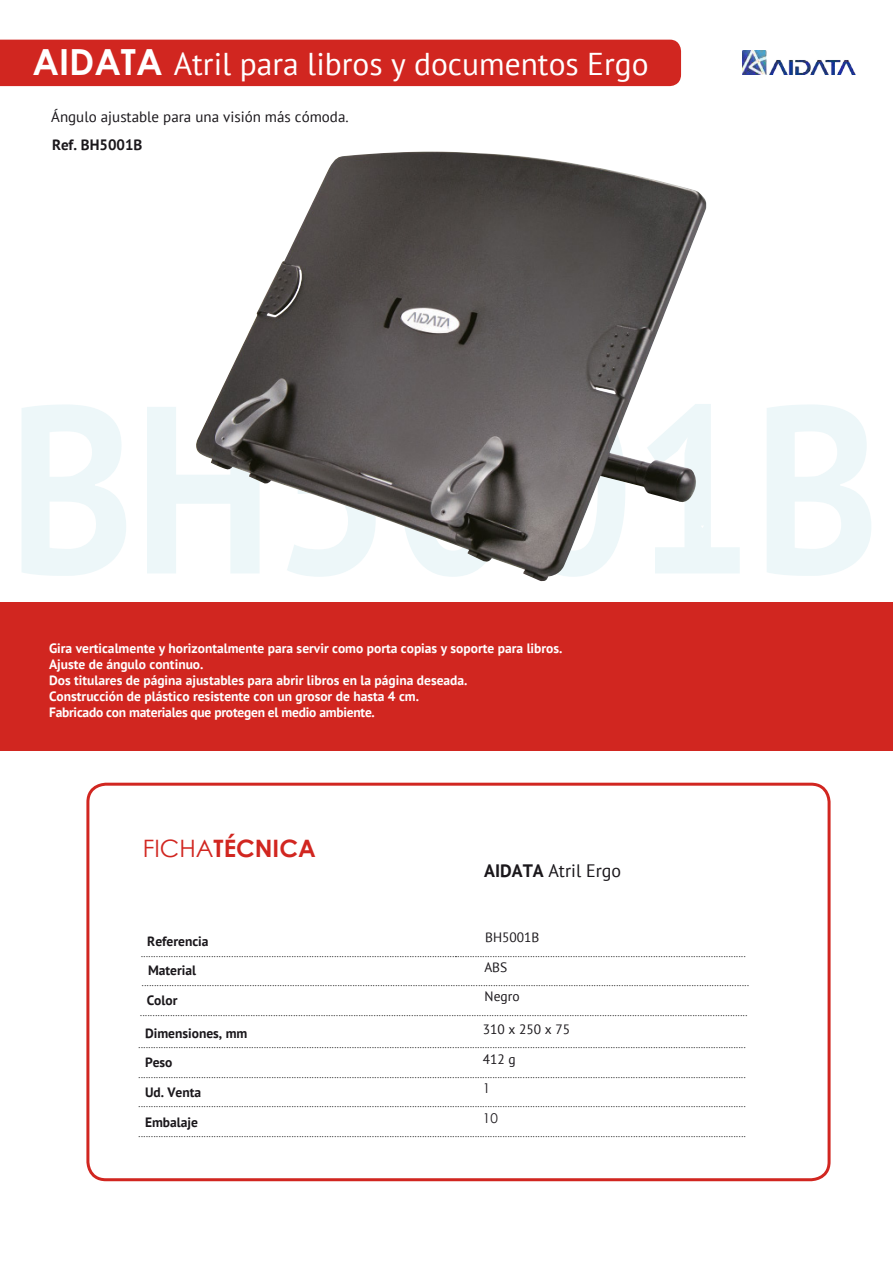
<style>
.page{position:relative;width:893px;height:1263px;background:#fff}
.page>*{position:absolute;margin:0;border:0;box-sizing:border-box;transform-origin:0 0}
.t1{font:31.5px "PT Sans";color:#fff}
.t2{font:700 24px "Century Gothic";color:#d12620}
.t3{font:18px "PT Sans";color:#1a171b}
.t4{font:15px "PT Sans";color:#1a171b}
.t5{font:700 15px "PT Sans";color:#1a171b}
.t6{font:700 13.5px/16.2px "PT Sans";color:#fff}
.t7{font:700 13.5px "PT Sans";color:#1a171b}
.t8{font:13.5px "PT Sans";color:#1a171b}
.t9{font:13.5px "Century Gothic";color:#1a171b}
.t10{font:9px "PT Sans";color:#000}
.s1{font-family:"Century Gothic";font-weight:700;font-size:36px}
.s2{font-weight:400}
.s3{font-weight:700}
</style>
<div class="page">
<div style="left:0;top:602px;width:893px;height:148px;background:#d12620"></div>
<div style="left:0;top:40px;width:681px;height:46px;background:#d12620"></div>
<img style="left:742px;top:51px;width:114px;height:24px">
<div style="left:86px;top:783px;width:745px;height:398px;border:3px solid #d12620;border-radius:18px"></div>
<img style="left:196px;top:152px;width:511px;height:430px">
<h1 class="t1" style="left:32px;top:44px;width:618px"><span class="s1">AIDATA</span> Atril para libros y documentos Ergo</h1>
<h3 class="t4" style="left:51px;top:107px;width:299px">Ángulo ajustable para una visión más cómoda.</h3>
<h3 class="t5" style="left:52px;top:135px;width:92px">Ref. BH5001B</h3>
<p class="t6" style="left:49px;top:639px;width:515px">Gira verticalmente y horizontalmente para servir como porta copias y soporte para libros.<br>Ajuste de ángulo continuo.<br>Dos titulares de página ajustables para abrir libros en la página deseada.<br>Construcción de plástico resistente con un grosor de hasta 4 cm.<br>Fabricado con materiales que protegen el medio ambiente.</p>
<h2 class="t2" style="left:143px;top:830px;width:174px"><span class="s2">FICHA</span>TÉCNICA</h2>
<h3 class="t3" style="left:484px;top:859px;width:138px"><span class="s3">AIDATA</span> Atril Ergo</h3>
<h3 class="t8" style="left:485px;top:928px;width:56px">BH5001B</h3>
<h3 class="t8" style="left:484px;top:959px;width:24px">ABS</h3>
<h3 class="t7" style="left:147px;top:932px;width:63px">Referencia</h3>
<p class="t10" style="left:141px;top:947px;width:606px">.................................................................................................................................................................................................................................................</p>
<h3 class="t7" style="left:148px;top:961px;width:50px">Material</h3>
<p class="t10" style="left:142px;top:977px;width:609px">..................................................................................................................................................................................................................................................</p>
<h3 class="t7" style="left:147px;top:991px;width:32px">Color</h3>
<h3 class="t8" style="left:485px;top:988px;width:37px">Negro</h3>
<p class="t10" style="left:140px;top:1006px;width:609px">..................................................................................................................................................................................................................................................</p>
<h3 class="t8" style="left:483px;top:1020px;width:89px">310 x 250 x 75</h3>
<h3 class="t8" style="left:483px;top:1050px;width:34px">412 g</h3>
<h3 class="t9" style="left:483px;top:1079px;width:9px">1</h3>
<h3 class="t7" style="left:145px;top:1024px;width:104px">Dimensiones, mm</h3>
<h3 class="t7" style="left:145px;top:1054px;width:29px">Peso</h3>
<h3 class="t7" style="left:145px;top:1083px;width:58px">Ud. Venta</h3>
<p class="t10" style="left:139px;top:1039px;width:609px">..................................................................................................................................................................................................................................................</p>
<p class="t10" style="left:139px;top:1069px;width:609px">..................................................................................................................................................................................................................................................</p>
<p class="t10" style="left:139px;top:1098px;width:609px">..................................................................................................................................................................................................................................................</p>
<h3 class="t7" style="left:145px;top:1113px;width:54px">Embalaje</h3>
<h3 class="t9" style="left:483px;top:1109px;width:16px">10</h3>
<p class="t10" style="left:139px;top:1128px;width:609px">............................................................................................................................................................................................. ....................................................</p>
<p class="t10" style="left:613px;top:1128px;width:3px">.</p>
</div>
